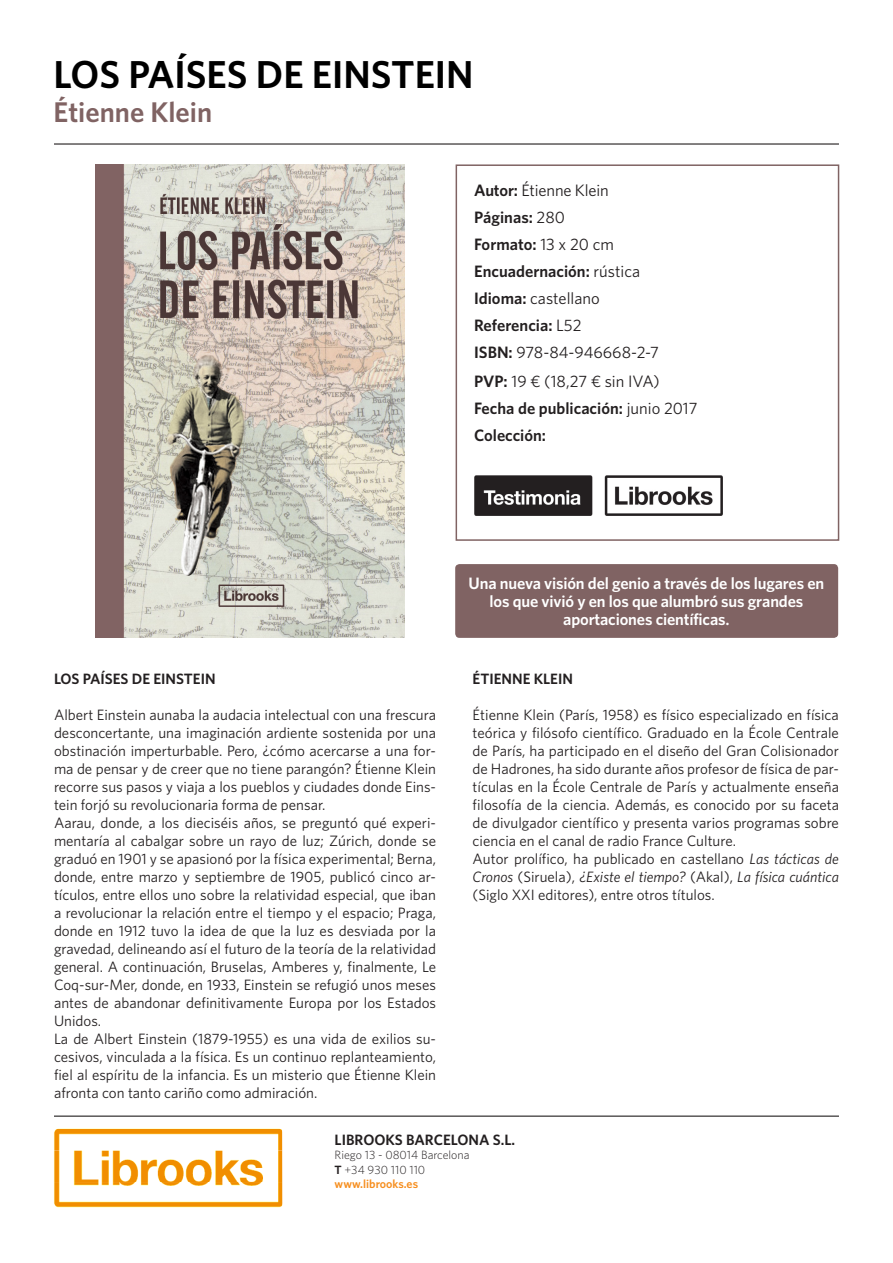
<style>
.page{position:relative;width:893px;height:1263px;background:#fff}
.page>*{position:absolute;margin:0;border:0;box-sizing:border-box;transform-origin:0 0}
.t1{font:600 39px "Whitney";color:#000}
.t2{font:600 28.5px "Whitney";color:#806363}
.t3{font:600 16.5px/18px "Whitney";letter-spacing:-.01em;color:#fff;text-align:center}
.t4{font:600 16.5px "Whitney";color:#231f20}
.t5{font:16.5px "Whitney";color:#231f20}
.t6{font:15px/18px "Whitney";color:#231f20;text-align:justify}
.t7{font:600 15px "Whitney";color:#231f20}
.t8{font:300 12px "Whitney";color:#231f20}
.t9{font:600 12px "Whitney";color:#f68e1e}
.s1{font-weight:600}
.s2{font-weight:400}
.s3{font-family:"Minion Pro";font-weight:700}
.s4{font-style:italic}
</style>
<div class="page">
<img style="left:53px;top:1128px;width:229px;height:80px">
<hr style="left:54px;top:1115px;width:785px;height:2px;background:#231f20">
<hr style="left:54px;top:143px;width:785px;height:2px;background:#231f20">
<div style="left:456px;top:164px;width:383px;height:377px;border:2px solid #806363"></div>
<div style="left:455px;top:564px;width:383px;height:74px;background:#806363;border-radius:4px"></div>
<img style="left:474px;top:475px;width:248px;height:41px">
<img style="left:96px;top:164px;width:309px;height:474px">
<p class="t1" style="left:54px;top:51px;width:422px">LOS PAÍSES DE EINSTEIN</p>
<p class="t2" style="left:54px;top:95px;width:160px">Étienne Klein</p>
<p class="t5" style="left:474px;top:181px;width:136px"><span class="s1">Autor:</span> Étienne Klein</p>
<p class="t4" style="left:474px;top:207px;width:92px">Páginas: <span class="s2">280</span></p>
<p class="t4" style="left:474px;top:234px;width:141px">Formato: <span class="s2">13 x 20 cm</span></p>
<p class="t4" style="left:474px;top:261px;width:168px">Encuadernación: <span class="s2">rústica</span></p>
<p class="t5" style="left:474px;top:289px;width:127px"><span class="s1">Idioma:</span> castellano</p>
<p class="t4" style="left:474px;top:315px;width:109px">Referencia: <span class="s2">L52</span></p>
<p class="t5" style="left:474px;top:343px;width:186px"><span class="s1">ISBN:</span> 978-84-946668-2-7</p>
<p class="t5" style="left:474px;top:371px;width:187px"><span class="s1">PVP:</span> 19 ¤ (18,27 ¤ sin IVA)</p>
<p class="t4" style="left:474px;top:398px;width:225px">Fecha de publicación: <span class="s2">junio 2017</span></p>
<p class="t4" style="left:474px;top:425px;width:73px">Colección:</p>
<p class="t7" style="left:54px;top:670px;width:163px">LOS PAÍSES DE EINSTEIN</p>
<p class="t6" style="left:54px;top:705px;width:384px">Albert Einstein aunaba la audacia intelectual con una frescura desconcertante, una imaginación ardiente sostenida por una obstinación imperturbable. Pero, ¿cómo acercarse a una for&shy;ma de pensar y de creer que no tiene parangón? Étienne Klein recorre sus pasos y viaja a los pueblos y ciudades donde Eins&shy;tein forjó su revolucionaria forma de pensar.</p>
<p class="t6" style="left:54px;top:813px;width:384px">Aarau, donde, a los dieciséis años, se preguntó qué experi&shy;mentaría al cabalgar sobre un rayo de luz; Zúrich, donde se graduó en 1901 y se apasionó por la física experimental; Berna, donde, entre marzo y septiembre de 1905, publicó cinco ar&shy;tículos, entre ellos uno sobre la relatividad especial, que iban a revolucionar la relación entre el tiempo y el espacio; Praga, donde en 1912 tuvo la idea de que la luz es desviada por la gravedad, delineando así el futuro de la teoría de la relatividad general. A continuación, Bruselas, Amberes y, finalmente, Le Coq-sur-Mer, donde, en 1933, Einstein se refugió unos meses antes de abandonar definitivamente Europa por los Estados Unidos.</p>
<p class="t6" style="left:54px;top:1029px;width:384px">La de Albert Einstein (1879-1955) es una vida de exilios su&shy;cesivos, vinculada a la física. Es un continuo replanteamiento, fiel al espíritu de la infancia. Es un misterio que Étienne Klein afronta con tanto cariño como admiración.</p>
<p class="t3" style="left:469px;top:574px;width:357px">Una nueva visión del genio a través de los lugares en los que vivió y en los que alumbró sus grandes aportaciones científicas<span class="s3">.</span></p>
<p class="t7" style="left:473px;top:670px;width:102px">ÉTIENNE KLEIN</p>
<p class="t6" style="left:473px;top:705px;width:368px">Étienne Klein (París, 1958) es físico especializado en física teórica y filósofo científico. Graduado en la École Centrale de París, ha participado en el diseño del Gran Colisionador de Hadrones, ha sido durante años profesor de física de par&shy;tículas en la École Centrale de París y actualmente enseña filosofía de la ciencia. Además, es conocido por su faceta de divulgador científico y presenta varios programas sobre ciencia en el canal de radio France Culture.</p>
<p class="t6" style="left:473px;top:849px;width:368px">Autor prolífico, ha publicado en castellano <span class="s4">Las tácticas de Cronos</span> (Siruela), <span class="s4">¿Existe el tiempo?</span> (Akal), <span class="s4">La física cuántica </span>(Siglo XXI editores), entre otros títulos.</p>
<p class="t7" style="left:335px;top:1131px;width:182px">LIBROOKS BARCELONA S.L.</p>
<p class="t8" style="left:335px;top:1148px;width:136px">Riego 13 - 08014 Barcelona</p>
<p class="t8" style="left:335px;top:1162px;width:92px"><span class="s1">T</span> +34 930 110 110</p>
<p class="t9" style="left:335px;top:1177px;width:85px">www.librooks.es</p>
</div>
